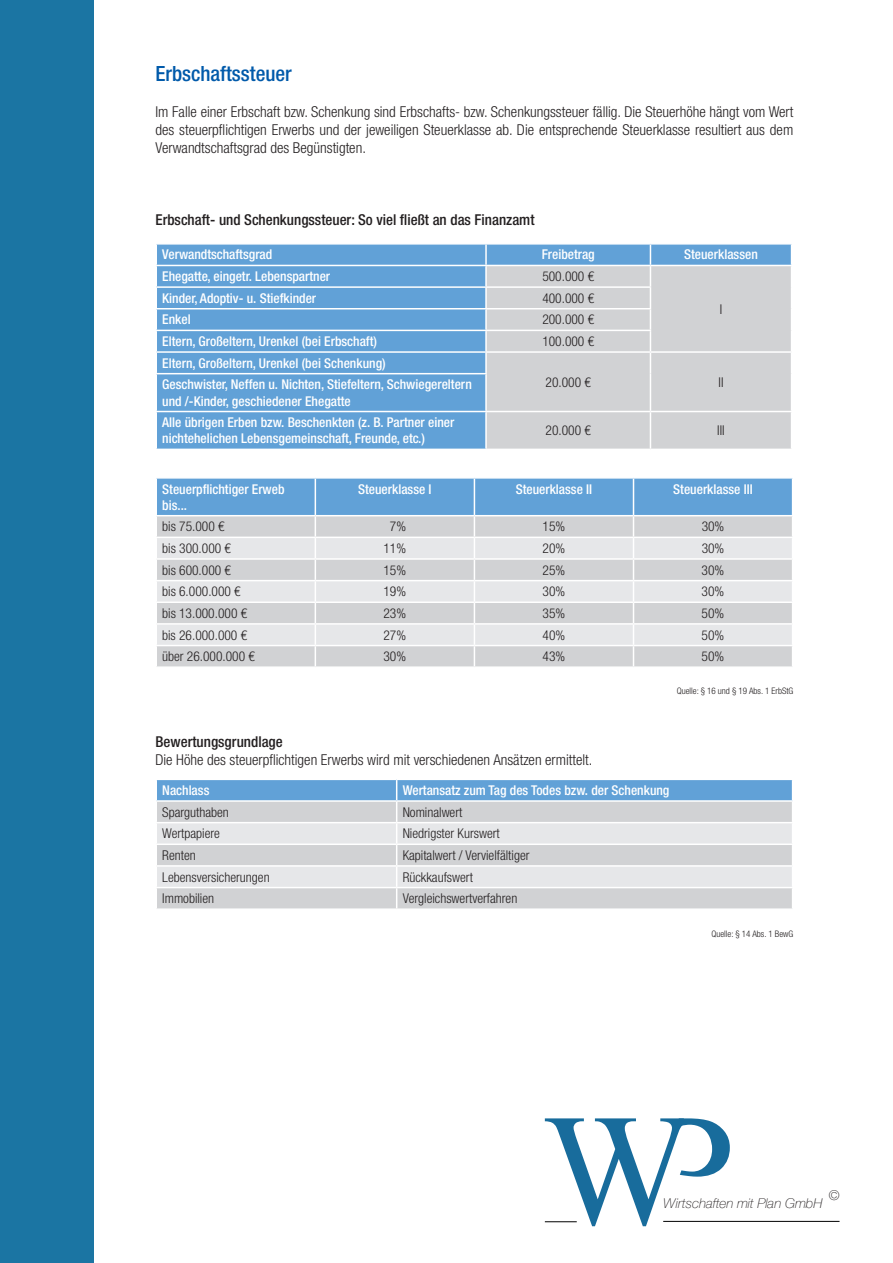
<style>
.page{position:relative;width:893px;height:1263px;background:#fff}
.page>*{position:absolute;margin:0;border:0;box-sizing:border-box;transform-origin:0 0}
.t1{font:500 condensed 21px "Helvetica Neue LT Std";color:#015aaa}
.t2{font:300 condensed 15px/18px "Helvetica Neue LT Std";color:#231f20;text-align:justify}
.t3{font:500 condensed 15px "Helvetica Neue LT Std";color:#231f20}
.t4{font:500 condensed 13.5px/21.6px "Helvetica Neue LT Std";color:#fff}
.t5{font:300 condensed 13.5px "Helvetica Neue LT Std";color:#231f20}
.t6{font:italic 100 13.5px "Helvetica Neue";color:#231f20}
.t7{font:300 condensed 9px "Helvetica Neue LT Std";color:#231f20}
.s1{font-weight:500}
</style>
<div class="page">
<div style="left:0;top:0;width:94px;height:1263px;background:#1b75a3"></div>
<svg style="left:545px;top:1118px;width:185px;height:108px"></svg>
<hr style="left:663px;top:1221px;width:176px;height:1px;background:#000001">
<hr style="left:545px;top:1221px;width:32px;height:1px;background:#000001">
<div style="left:157px;top:374px;width:328px;height:75px;background:#61a1d7"></div>
<div style="left:487px;top:374px;width:304px;height:75px;background:#d1d2d4"></div>
<svg style="left:156px;top:244px;width:636px;height:130px;background:#95b9d8"></svg>
<hr style="left:155px;top:373px;width:332px;height:1px;background:#fff">
<hr style="left:650px;top:374px;width:1px;height:37px;background:#fff">
<hr style="left:155px;top:411px;width:331px;height:1px;background:#fff">
<hr style="left:486px;top:411px;width:164px;height:1px;background:#fff">
<hr style="left:650px;top:411px;width:142px;height:1px;background:#fff">
<hr style="left:650px;top:412px;width:1px;height:37px;background:#fff">
<svg style="left:156px;top:478px;width:637px;height:188px;background:#c5d2de"></svg>
<svg style="left:156px;top:779px;width:637px;height:129px;background:#c9d4de"></svg>
<p class="t1" style="left:155px;top:61px;width:138px">Erbschaftssteuer</p>
<p class="t2" style="left:155px;top:103px;width:639px">Im Falle einer Erbschaft bzw. Schenkung sind Erbschafts- bzw. Schenkungssteuer fällig. Die Steuerhöhe hängt vom Wert des steuerpflichtigen Erwerbs und der jeweiligen Steuerklasse ab. Die entsprechende Steuerklasse resultiert aus dem Verwandtschaftsgrad des Begünstigten.</p>
<p class="t3" style="left:155px;top:211px;width:381px">Erbschaft- und Schenkungssteuer: So viel fließt an das Finanzamt</p>
<p class="t4" style="left:162px;top:244px;width:111px">Verwandtschaftsgrad</p>
<p class="t4" style="left:542px;top:244px;width:55px">Freibetrag</p>
<p class="t4" style="left:684px;top:244px;width:75px">Steuerklassen</p>
<p class="t4" style="left:162px;top:265px;width:169px">Ehegatte, eingetr. Lebenspartner</p>
<p class="t5" style="left:542px;top:269px;width:53px">500.000 €</p>
<p class="t5" style="left:720px;top:301px;width:4px">I</p>
<p class="t4" style="left:162px;top:287px;width:155px">Kinder, Adoptiv- u. Stiefkinder</p>
<p class="t5" style="left:542px;top:290px;width:53px">400.000 €</p>
<p class="t4" style="left:162px;top:309px;width:30px">Enkel</p>
<p class="t5" style="left:542px;top:312px;width:53px">200.000 €</p>
<p class="t4" style="left:162px;top:330px;width:216px">Eltern, Großeltern, Urenkel (bei Erbschaft)</p>
<p class="t5" style="left:542px;top:333px;width:53px">100.000 €</p>
<p class="t4" style="left:162px;top:352px;width:311px">Eltern, Großeltern, Urenkel (bei Schenkung)<br>Geschwister, Neffen u. Nichten, Stiefeltern, Schwiegereltern</p>
<p class="t5" style="left:546px;top:374px;width:47px">20.000 €</p>
<p class="t5" style="left:718px;top:374px;width:6px">II</p>
<p class="t4" style="left:162px;top:390px;width:294px">und /-Kinder, geschiedener Ehegatte<br>Alle übrigen Erben bzw. Beschenkten (z. B. Partner einer</p>
<p class="t4" style="left:162px;top:428px;width:264px">nichtehelichen Lebensgemeinschaft, Freunde, etc.)</p>
<p class="t5" style="left:546px;top:423px;width:47px">20.000 €</p>
<p class="t5" style="left:717px;top:423px;width:9px">III</p>
<p class="t4" style="left:162px;top:480px;width:124px;line-height:16.2px">Steuerpflichtiger Erweb bis...</p>
<p class="t4" style="left:358px;top:478px;width:75px">Steuerklasse I</p>
<p class="t4" style="left:516px;top:478px;width:78px">Steuerklasse II</p>
<p class="t4" style="left:673px;top:478px;width:81px">Steuerklasse III</p>
<p class="t5" style="left:162px;top:519px;width:64px">bis 75.000 €</p>
<p class="t5" style="left:390px;top:519px;width:18px">7%</p>
<p class="t5" style="left:543px;top:519px;width:24px">15%</p>
<p class="t5" style="left:702px;top:519px;width:24px">30%</p>
<p class="t5" style="left:162px;top:540px;width:70px">bis 300.000 €</p>
<p class="t5" style="left:383px;top:540px;width:24px">11%</p>
<p class="t5" style="left:543px;top:540px;width:24px">20%</p>
<p class="t5" style="left:702px;top:540px;width:24px">30%</p>
<p class="t5" style="left:162px;top:562px;width:70px">bis 600.000 €</p>
<p class="t5" style="left:383px;top:562px;width:24px">15%</p>
<p class="t5" style="left:543px;top:562px;width:24px">25%</p>
<p class="t5" style="left:702px;top:562px;width:24px">30%</p>
<p class="t5" style="left:162px;top:584px;width:80px">bis 6.000.000 €</p>
<p class="t5" style="left:383px;top:584px;width:24px">19%</p>
<p class="t5" style="left:543px;top:584px;width:24px">30%</p>
<p class="t5" style="left:702px;top:584px;width:24px">30%</p>
<p class="t5" style="left:162px;top:605px;width:87px">bis 13.000.000 €</p>
<p class="t5" style="left:383px;top:605px;width:24px">23%</p>
<p class="t5" style="left:542px;top:605px;width:24px">35%</p>
<p class="t5" style="left:702px;top:605px;width:24px">50%</p>
<p class="t5" style="left:162px;top:627px;width:87px">bis 26.000.000 €</p>
<p class="t5" style="left:383px;top:627px;width:24px">27%</p>
<p class="t5" style="left:542px;top:627px;width:24px">40%</p>
<p class="t5" style="left:702px;top:627px;width:24px">50%</p>
<p class="t5" style="left:162px;top:649px;width:94px">über 26.000.000 €</p>
<p class="t5" style="left:383px;top:649px;width:24px">30%</p>
<p class="t5" style="left:542px;top:649px;width:24px">43%</p>
<p class="t5" style="left:702px;top:649px;width:24px">50%</p>
<p class="t7" style="left:677px;top:686px;width:118px">Quelle: § 16 und § 19 Abs. 1 ErbStG</p>
<p class="t2" style="left:155px;top:733px;width:438px"><span class="s1">Bewertungsgrundlage<br></span>Die Höhe des steuerpflichtigen Erwerbs wird mit verschiedenen Ansätzen ermittelt.</p>
<p class="t4" style="left:162px;top:779px;width:49px">Nachlass</p>
<p class="t4" style="left:403px;top:779px;width:268px">Wertansatz zum Tag des Todes bzw. der Schenkung</p>
<p class="t5" style="left:162px;top:804px;width:68px">Sparguthaben</p>
<p class="t5" style="left:403px;top:804px;width:61px">Nominalwert</p>
<p class="t5" style="left:162px;top:826px;width:59px">Wertpapiere</p>
<p class="t5" style="left:403px;top:826px;width:99px">Niedrigster Kurswert</p>
<p class="t5" style="left:162px;top:847px;width:35px">Renten</p>
<p class="t5" style="left:403px;top:847px;width:128px">Kapitalwert / Vervielfältiger</p>
<p class="t5" style="left:162px;top:869px;width:109px">Lebensversicherungen</p>
<p class="t5" style="left:403px;top:869px;width:72px">Rückkaufswert</p>
<p class="t5" style="left:162px;top:891px;width:53px">Immobilien</p>
<p class="t5" style="left:403px;top:891px;width:116px">Vergleichswertverfahren</p>
<p class="t7" style="left:711px;top:929px;width:83px">Quelle: § 14 Abs. 1 BewG</p>
<p class="t6" style="left:829px;top:1185px;width:12px">©</p>
<p class="t6" style="left:663px;top:1193px;width:161px">Wirtschaften mit Plan GmbH</p>
</div>
